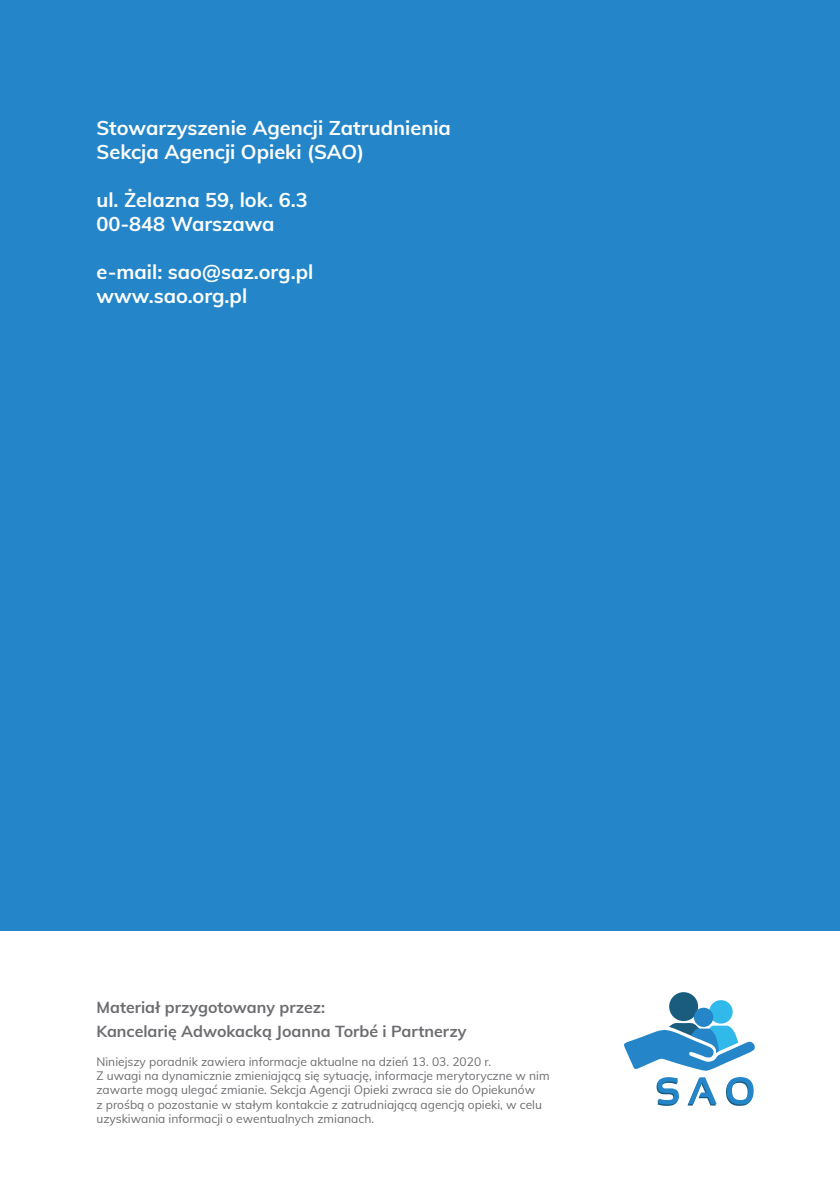
<style>
.page{position:relative;width:840px;height:1191px;background:#fff}
.page>*{position:absolute;margin:0;border:0;box-sizing:border-box;transform-origin:0 0}
.t1{font:700 20px/24px "Muli";color:#fff}
.t2{font:700 16px/24px "Muli";color:#6c6d70}
.t3{font:12px/14.4px "Muli";color:#6c6d70}
</style>
<div class="page">
<div style="left:0;top:0;width:839px;height:930px;background:#2486c8"></div>
<div style="left:708px;top:1000px;width:24px;height:23px;background:#31b9eb;border-radius:50%"></div>
<div style="left:668px;top:992px;width:29px;height:29px;background:#195c7e;border-radius:50%"></div>
<div style="left:693px;top:1007px;width:19px;height:20px;background:#2486c8;border-radius:50%"></div>
<svg style="left:624px;top:1022px;width:130px;height:48px"></svg>
<svg style="left:656px;top:1077px;width:23px;height:29px"></svg>
<svg style="left:687px;top:1077px;width:29px;height:28px"></svg>
<svg style="left:725px;top:1077px;width:28px;height:29px"></svg>
<h1 class="t1" style="left:96px;top:115px;width:356px">Stowarzyszenie Agencji Zatrudnienia<br>Sekcja Agencji Opieki (SAO)</h1>
<h1 class="t1" style="left:96px;top:187px;width:212px">ul. Żelazna 59, lok. 6.3<br>00-848 Warszawa</h1>
<h1 class="t1" style="left:96px;top:259px;width:218px">e-mail: sao@saz.org.pl www.sao.org.pl</h1>
<h2 class="t2" style="left:96px;top:994px;width:371px">Materiał przygotowany przez:<br>Kancelarię Adwokacką Joanna Torbé i Partnerzy</h2>
<p class="t3" style="left:96px;top:1053px;width:454px">Niniejszy poradnik zawiera informacje aktualne na dzień 13. 03. 2020 r.<br>Z uwagi na dynamicznie zmieniającą się sytuację, informacje merytoryczne w nim zawarte mogą ulegać zmianie. Sekcja Agencji Opieki zwraca sie do Opiekunów<br>z prośbą o pozostanie w stałym kontakcie z zatrudniającą agencją opieki, w celu uzyskiwania informacji o ewentualnych zmianach.</p>
</div>
